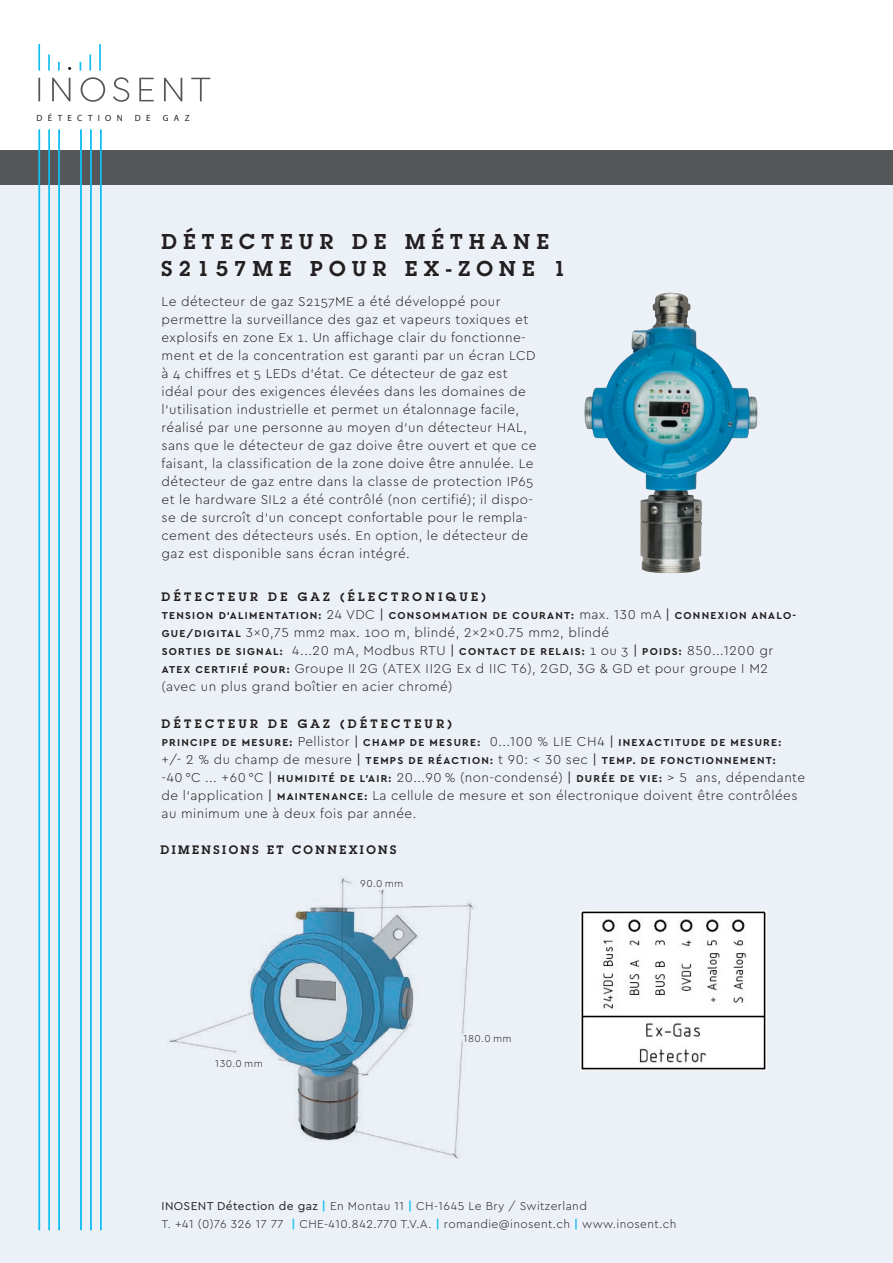
<style>
.page{position:relative;width:893px;height:1263px;background:#fff}
.page>*{position:absolute;margin:0;border:0;box-sizing:border-box;transform-origin:0 0}
.t1{font:600 21px/27px "Lubalin Graph";letter-spacing:.3em;color:#231f20}
.t2{font:300 13.5px/18px "Cera PRO";letter-spacing:.03em;color:#231f20}
.t3{font:300 12px/18px "Cera PRO";letter-spacing:.03em;color:#231f20}
.t4{font:600 12px "Lubalin Graph";letter-spacing:.28em;color:#231f20}
.t5{font:600 12px "Lubalin Graph";letter-spacing:.2em;color:#231f20}
.t6{font:700 10.5px/18px "Cera PRO";letter-spacing:.12em;color:#231f20}
.t7{font:300 10.5px "Cera PRO";letter-spacing:.05em;color:#231f20}
.t8{font:9px "Myriad Pro";letter-spacing:.59em;color:#231f20}
.s1{font-weight:300;font-size:13.5px}
.s2{font-weight:400;font-size:13.5px}
.s3{font-weight:700;font-size:10.5px}
.s4{font-weight:400}
.s5{font-weight:700;color:#15bef1}
</style>
<div class="page">
<div style="left:0;top:157px;width:893px;height:1106px;background:#ecf1f7"></div>
<div style="left:0;top:150px;width:893px;height:34px;background:#555657"></div>
<hr style="left:39px;top:129px;width:1px;height:1101px;background:#15bef1">
<hr style="left:49px;top:129px;width:1px;height:1101px;background:#15bef1">
<hr style="left:58px;top:129px;width:2px;height:1101px;background:#15bef1">
<hr style="left:100px;top:129px;width:2px;height:1101px;background:#15bef1">
<hr style="left:90px;top:129px;width:2px;height:1101px;background:#15bef1">
<hr style="left:80px;top:129px;width:2px;height:1101px;background:#15bef1">
<img style="left:167px;top:878px;width:307px;height:281px">
<img style="left:584px;top:292px;width:174px;height:281px">
<img style="left:581px;top:911px;width:185px;height:159px">
<div style="left:215px;top:1058px;width:58px;height:10px;background:#ecf1f7"></div>
<div style="left:463px;top:1033px;width:58px;height:10px;background:#ecf1f7"></div>
<div style="left:360px;top:879px;width:58px;height:10px;background:#ecf1f7"></div>
<hr style="left:38px;top:44px;width:2px;height:27px;background:#15bef1">
<svg style="left:48px;top:54px;width:2px;height:17px"></svg>
<svg style="left:58px;top:62px;width:2px;height:9px"></svg>
<hr style="left:99px;top:44px;width:2px;height:27px;background:#15bef1">
<svg style="left:89px;top:54px;width:2px;height:17px"></svg>
<svg style="left:38px;top:77px;width:172px;height:25px"></svg>
<p class="t8" style="left:37px;top:112px;width:88px">DÉTECTION</p>
<p class="t8" style="left:135px;top:112px;width:17px">D E</p>
<p class="t8" style="left:163px;top:112px;width:29px">GAZ</p>
<h1 class="t1" style="left:162px;top:228px;width:406px">DÉTECTEUR DE MÉTHANE<br>S2157ME POUR EX-ZONE 1</h1>
<p class="t2" style="left:162px;top:292px;width:377px">Le détecteur de gaz S2157ME a été développé pour permettre la surveillance des gaz et vapeurs toxiques et explosifs en zone Ex 1. Un affichage clair du fonctionne&shy;ment et de la concentration est garanti par un écran LCD à 4 chiffres et 5 LEDs d‘état. Ce détecteur de gaz est idéal pour des exigences élevées dans les domaines de l‘utilisation industrielle et permet un étalonnage facile, réalisé par une personne au moyen d‘un détecteur HAL, sans que le détecteur de gaz doive être ouvert et que ce faisant, la classification de la zone doive être annulée. Le détecteur de gaz entre dans la classe de protection IP65 et le hardware SIL2 a été contrôlé (non certifié); il dispo&shy;se de surcroît d‘un concept confortable pour le rempla&shy;cement des détecteurs usés. En option, le détecteur de gaz est disponible sans écran intégré.</p>
<p class="t4" style="left:162px;top:588px;width:326px">DÉTECTEUR DE GAZ (ÉLECTRONIQUE)</p>
<p class="t6" style="left:162px;top:605px;width:636px">TENSION D‘ALIMENTATION: <span class="s1">24 VDC</span> <span class="s2">|</span> CONSOMMATION DE COURANT: <span class="s1">max. 130 mA</span> <span class="s2">|</span> CONNEXION ANALO-</p>
<p class="t2" style="left:162px;top:622px;width:449px"><span class="s3">GUE/DIGITAL</span> 3×0,75 mm2 max. 100 m, blindé, 2×2×0.75 mm2, blindé</p>
<p class="t6" style="left:162px;top:641px;width:613px">SORTIES DE SIGNAL: <span class="s1">4...20 mA, Modbus RTU</span> <span class="s2">|</span> CONTACT DE RELAIS: <span class="s1">1 ou 3</span> <span class="s2">|</span> POIDS: <span class="s1">850...1200 gr</span></p>
<p class="t2" style="left:162px;top:658px;width:608px"><span class="s3">ATEX CERTIFIÉ POUR:</span> Groupe II 2G (ATEX II2G Ex d IIC T6), 2GD, 3G &amp; GD et pour groupe I M2 (avec un plus grand boîtier en acier chromé)</p>
<p class="t4" style="left:162px;top:716px;width:292px">DÉTECTEUR DE GAZ (DÉTECTEUR)</p>
<p class="t6" style="left:162px;top:733px;width:621px">PRINCIPE DE MESURE: <span class="s1">Pellistor</span> <span class="s2">|</span> CHAMP DE MESURE: <span class="s1">0...100 % LIE CH4</span> <span class="s2">|</span> INEXACTITUDE DE MESURE: <span class="s1">+/- 2 % du champ de mesure</span> <span class="s2">|</span> TEMPS DE RÉACTION: <span class="s1">t 90: &lt; 30 sec</span> <span class="s2">|</span> TEMP. DE FONCTIONNEMENT:</p>
<p class="t2" style="left:162px;top:768px;width:645px">-40 °C ... +60 °C <span class="s4">|</span> <span class="s3">HUMIDITÉ DE L’AIR:</span> 20...90 % (non-condensé) <span class="s4">|</span> <span class="s3">DURÉE DE VIE:</span> &gt; 5 ans, dépendante de l‘application <span class="s4">|</span> <span class="s3">MAINTENANCE:</span> La cellule de mesure et son électronique doivent être contrôlées au minimum une à deux fois par année.</p>
<p class="t5" style="left:161px;top:841px;width:237px">DIMENSIONS ET CONNEXIONS</p>
<p class="t7" style="left:215px;top:1056px;width:49px">130.0 mm</p>
<p class="t7" style="left:360px;top:877px;width:45px">90.0 mm</p>
<p class="t7" style="left:464px;top:1031px;width:49px">180.0 mm</p>
<p class="t3" style="left:162px;top:1197px;width:516px"><span class="s4">INOSENT Détection de gaz</span> <span class="s5">|</span> En Montau 11 <span class="s5">|</span> CH-1645 Le Bry / Switzerland<br>T. +41 (0)76 326 17 77 <span class="s5">|</span> CHE-410.842.770 T.V.A. <span class="s5">|</span> romandie@inosent.ch <span class="s5">|</span> www.inosent.ch</p>
</div>
